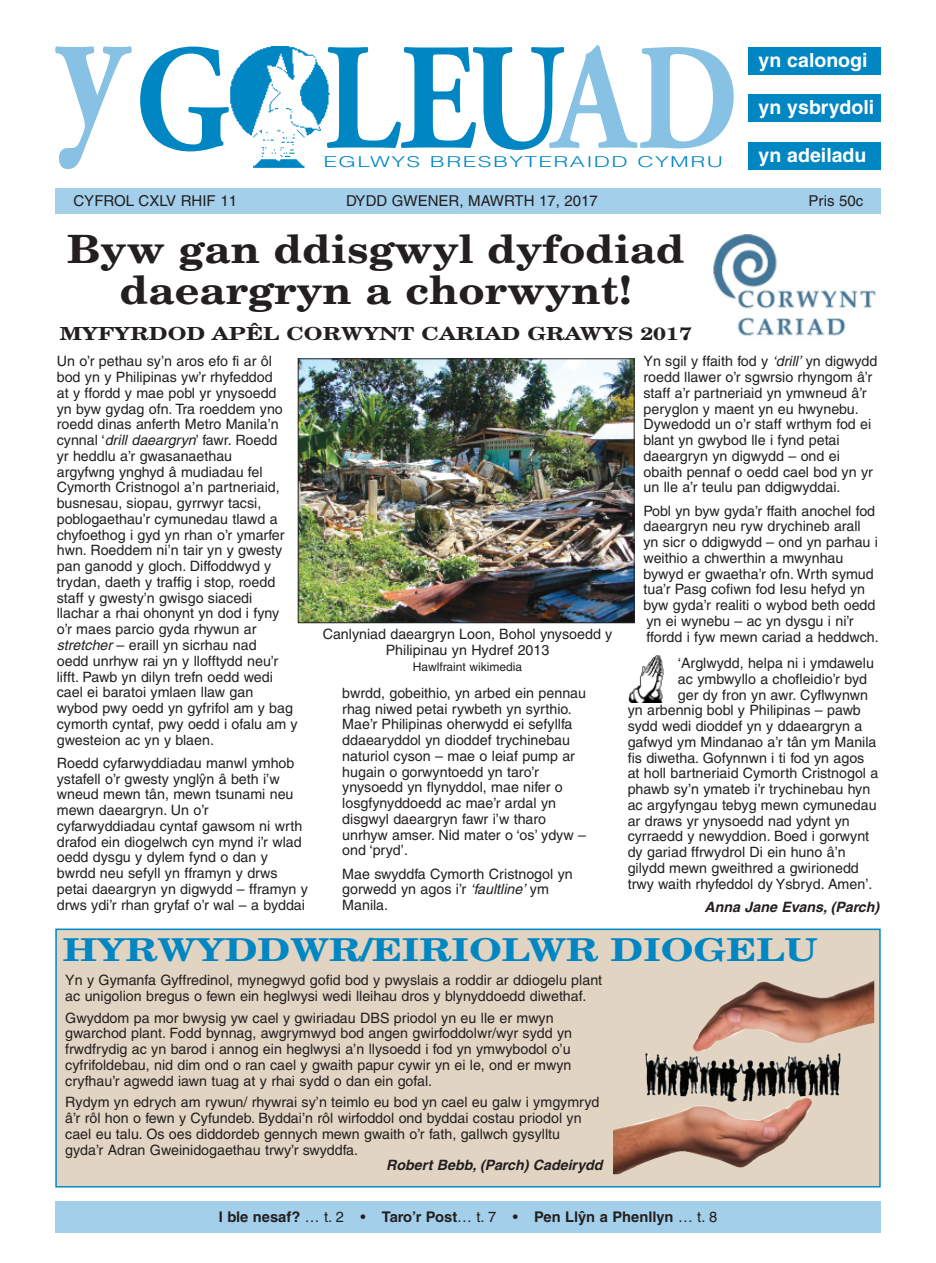
<style>
.page{position:relative;width:936px;height:1263px;background:#fff}
.page>*{position:absolute;margin:0;border:0;box-sizing:border-box;transform-origin:0 0}
.t1{font:700 151.5px "WA Gara";letter-spacing:-.025em;color:#0087c3;scale:.85 1}
.t2{font:700 39px/40.7px "W School";color:#231f20;text-align:center;scale:1.1 1}
.t3{font:700 31.5px "W School";color:#0087c3;scale:1.25 1}
.t4{font:700 19.5px "W Helv";color:#fff}
.t5{font:700 18px "W School";color:#231f20;scale:1.25 1}
.t6{font:15px "W Hel Plain";color:#231f20}
.t7{font:300 15px "Helvetica";letter-spacing:.06em;color:#0087c3;scale:1.5 1}
.t8{font:700 14.7px "W Helv";color:#231f20}
.t9{font:14.25px/15.8px "W Hel Plain";color:#231f20}
.t10{font:14.25px "W Helv Bol Obliq";color:#231f20}
.t11{font:12px "W Hel Plain";color:#231f20}
.s1{color:#fff}
.s2{color:#87c1e3}
.s3{font-family:"W Helv Obl"}
.s4{font-family:"W Hel Plain";font-weight:400}
</style>
<div class="page">
<div style="left:55px;top:1201px;width:825px;height:32px;background:#a3cfea"></div>
<div style="left:55px;top:188px;width:825px;height:26px;background:#a3cfea"></div>
<div style="left:748px;top:47px;width:132px;height:28px;background:#0087c3"></div>
<div style="left:748px;top:94px;width:132px;height:28px;background:#0087c3"></div>
<div style="left:748px;top:142px;width:132px;height:28px;background:#0087c3"></div>
<img style="left:230px;top:47px;width:100px;height:121px">
<img style="left:713px;top:234px;width:163px;height:102px">
<img style="left:300px;top:360px;width:332px;height:261px">
<div style="left:298px;top:358px;width:336px;height:265px;border:1px solid #231f20"></div>
<div style="left:57px;top:930px;width:822px;height:256px;background:#e1d4c2"></div>
<div style="left:55px;top:928px;width:825px;height:259px;border:2px solid #0087c3"></div>
<img style="left:645px;top:980px;width:229px;height:115px">
<img style="left:628px;top:655px;width:36px;height:47px">
<h1 class="t1" style="left:57px;top:7px;width:803px"><sup>y</sup>G<span class="s1">O</span>LEU<span class="s2">AD</span></h1>
<p class="t6" style="left:73px;top:192px;width:165px">CYFROL CXLV RHIF 11</p>
<p class="t6" style="left:346px;top:192px;width:253px">DYDD GWENER, MAWRTH 17, 2017</p>
<p class="t6" style="left:808px;top:192px;width:56px">Pris 50c</p>
<h3 class="t4" style="left:758px;top:48px;width:110px">yn calonogi</h3>
<h3 class="t4" style="left:758px;top:96px;width:117px">yn ysbrydoli</h3>
<h3 class="t4" style="left:758px;top:144px;width:109px">yn adeiladu</h3>
<p class="t7" style="left:323px;top:153px;width:268px">EGLWYS BRESBYTERAIDD CYMRU</p>
<h2 class="t2" style="left:67px;top:230px;width:563px">Byw gan ddisgwyl dyfodiad daeargryn a chorwynt!</h2>
<p class="t5" style="left:60px;top:323px;width:507px">MYFYRDOD APÊL CORWYNT CARIAD GRAWYS 2017</p>
<p class="t9" style="left:57px;top:354px;width:242px">Un o’r pethau sy’n aros efo fi ar ôl bod yn y Philipinas yw’r rhyfeddod<br>at y ffordd y mae pobl yr ynysoedd<br>yn byw gydag ofn. Tra roeddem yno roedd dinas anferth Metro Manila’n cynnal ‘<span class="s3">drill daeargryn</span>’ fawr. Roedd<br>yr heddlu a’r gwasanaethau<br>argyfwng ynghyd â mudiadau fel Cymorth Cristnogol a’n partneriaid, busnesau, siopau, gyrrwyr tacsi, poblogaethau’r cymunedau tlawd a chyfoethog i gyd yn rhan o’r ymarfer hwn. Roeddem ni’n tair yn y gwesty pan ganodd y gloch. Diffoddwyd y trydan, daeth y traffig i stop, roedd staff y gwesty’n gwisgo siacedi llachar a rhai ohonynt yn dod i fyny o’r maes parcio gyda rhywun ar <span class="s3">stretcher</span> – eraill yn sicrhau nad<br>oedd unrhyw rai yn y llofftydd neu’r lifft. Pawb yn dilyn trefn oedd wedi cael ei baratoi ymlaen llaw gan wybod pwy oedd yn gyfrifol am y bag cymorth cyntaf, pwy oedd i ofalu am y gwesteion ac yn y blaen.</p>
<p class="t9" style="left:57px;top:755px;width:252px">Roedd cyfarwyddiadau manwl ymhob ystafell o’r gwesty ynglªn â beth i’w wneud mewn tân, mewn tsunami neu mewn daeargryn. Un o’r cyfarwyddiadau cyntaf gawsom ni wrth drafod ein diogelwch cyn mynd i’r wlad oedd dysgu y dylem fynd o dan y bwrdd neu sefyll yn fframyn y drws petai daeargryn yn digwydd – fframyn y drws ydi’r rhan gryfaf o’r wal – a byddai</p>
<p class="t9" style="left:323px;top:626px;width:291px;text-align:center">Canlyniad daeargryn Loon, Bohol ynysoedd y<br>Philipinau yn Hydref 2013</p>
<p class="t11" style="left:413px;top:659px;width:111px">Hawlfraint wikimedia</p>
<p class="t9" style="left:342px;top:685px;width:245px">bwrdd, gobeithio, yn arbed ein pennau rhag niwed petai rywbeth yn syrthio.<br>Mae’r Philipinas oherwydd ei sefyllfa ddaearyddol yn dioddef trychinebau naturiol cyson – mae o leiaf pump ar hugain o gorwyntoedd yn taro’r ynysoedd yn flynyddol, mae nifer o losgfynyddoedd ac mae’r ardal yn disgwyl daeargryn fawr i’w tharo unrhyw amser. Nid mater o ‘os’ ydyw – ond ‘pryd’.</p>
<p class="t9" style="left:342px;top:866px;width:232px">Mae swyddfa Cymorth Cristnogol yn gorwedd yn agos i’r <span class="s3">‘faultline’</span> ym<br>Manila.</p>
<p class="t9" style="left:643px;top:354px;width:235px">Yn sgil y ffaith fod y <span class="s3">‘drill’</span> yn digwydd roedd llawer o’r sgwrsio rhyngom â’r staff a’r partneriaid yn ymwneud â’r peryglon y maent yn eu hwynebu.<br>Dywedodd un o’r staff wrthym fod ei blant yn gwybod lle i fynd petai daeargryn yn digwydd – ond ei obaith pennaf o oedd cael bod yn yr un lle a’r teulu pan ddigwyddai.</p>
<p class="t9" style="left:643px;top:503px;width:237px">Pobl yn byw gyda’r ffaith anochel fod daeargryn neu ryw drychineb arall yn sicr o ddigwydd – ond yn parhau i weithio a chwerthin a mwynhau bywyd er gwaetha’r ofn. Wrth symud tua’r Pasg cofiwn fod Iesu hefyd yn byw gyda’r realiti o wybod beth oedd yn ei wynebu – ac yn dysgu i ni’r ffordd i fyw mewn cariad a heddwch.</p>
<p class="t9" style="left:678px;top:655px;width:197px">‘Arglwydd, helpa ni i ymdawelu</p>
<p class="t9" style="left:678px;top:671px;width:191px">ac ymbwyllo a chofleidio’r byd</p>
<p class="t9" style="left:678px;top:687px;width:192px">ger dy fron yn awr. Cyflwynwn</p>
<p class="t9" style="left:627px;top:702px;width:235px">yn arbennig bobl y Philipinas – pawb</p>
<p class="t9" style="left:627px;top:718px;width:236px">sydd wedi dioddef yn y ddaeargryn a</p>
<p class="t9" style="left:627px;top:734px;width:250px">gafwyd ym Mindanao a’r tân ym Manila</p>
<p class="t9" style="left:627px;top:750px;width:238px">fis diwetha. Gofynnwn i ti fod yn agos</p>
<p class="t9" style="left:627px;top:765px;width:252px">at holl bartneriaid Cymorth Cristnogol a</p>
<p class="t9" style="left:627px;top:781px;width:244px">phawb sy’n ymateb i’r trychinebau hyn</p>
<p class="t9" style="left:627px;top:797px;width:250px">ac argyfyngau tebyg mewn cymunedau</p>
<p class="t9" style="left:627px;top:813px;width:223px">ar draws yr ynysoedd nad ydynt yn</p>
<p class="t9" style="left:627px;top:828px;width:243px">cyrraedd y newyddion. Boed i gorwynt</p>
<p class="t9" style="left:627px;top:844px;width:219px">dy gariad ffrwydrol Di ein huno â’n</p>
<p class="t9" style="left:627px;top:860px;width:232px">gilydd mewn gweithred a gwirionedd</p>
<p class="t9" style="left:627px;top:876px;width:246px">trwy waith rhyfeddol dy Ysbryd. Amen’.</p>
<p class="t10" style="left:704px;top:898px;width:176px">Anna Jane Evans, (Parch)</p>
<h3 class="t3" style="left:63px;top:932px;width:605px">HYRWYDDWR/EIRIOLWR DIOGELU</h3>
<p class="t9" style="left:65px;top:972px;width:538px">Yn y Gymanfa Gyffredinol, mynegwyd gofid bod y pwyslais a roddir ar ddiogelu plant ac unigolion bregus o fewn ein heglwysi wedi lleihau dros y blynyddoedd diwethaf.</p>
<p class="t9" style="left:65px;top:1010px;width:508px">Gwyddom pa mor bwysig yw cael y gwiriadau DBS priodol yn eu lle er mwyn gwarchod plant. Fodd bynnag, awgrymwyd bod angen gwirfoddolwr/wyr sydd yn frwdfrydig ac yn barod i annog ein heglwysi a’n llysoedd i fod yn ymwybodol o’u cyfrifoldebau, nid dim ond o ran cael y gwaith papur cywir yn ei le, ond er mwyn cryfhau’r agwedd iawn tuag at y rhai sydd o dan ein gofal.</p>
<p class="t9" style="left:65px;top:1094px;width:535px">Rydym yn edrych am rywun/ rhywrai sy’n teimlo eu bod yn cael eu galw i ymgymryd â’r rôl hon o fewn y Cyfundeb. Byddai’n rôl wirfoddol ond byddai costau priodol yn cael eu talu. Os oes diddordeb gennych mewn gwaith o’r fath, gallwch gysylltu gyda’r Adran Gweinidogaethau trwy’r swyddfa.</p>
<p class="t10" style="left:386px;top:1157px;width:218px">Robert Bebb, (Parch) Cadeirydd</p>
<p class="t8" style="left:219px;top:1208px;width:500px">I ble nesaf? <span class="s4">… t. 2 •</span> Taro’r Post<span class="s4">… t. 7 •</span> Pen Llªn a Phenllyn <span class="s4">… t. 8</span></p>
</div>
